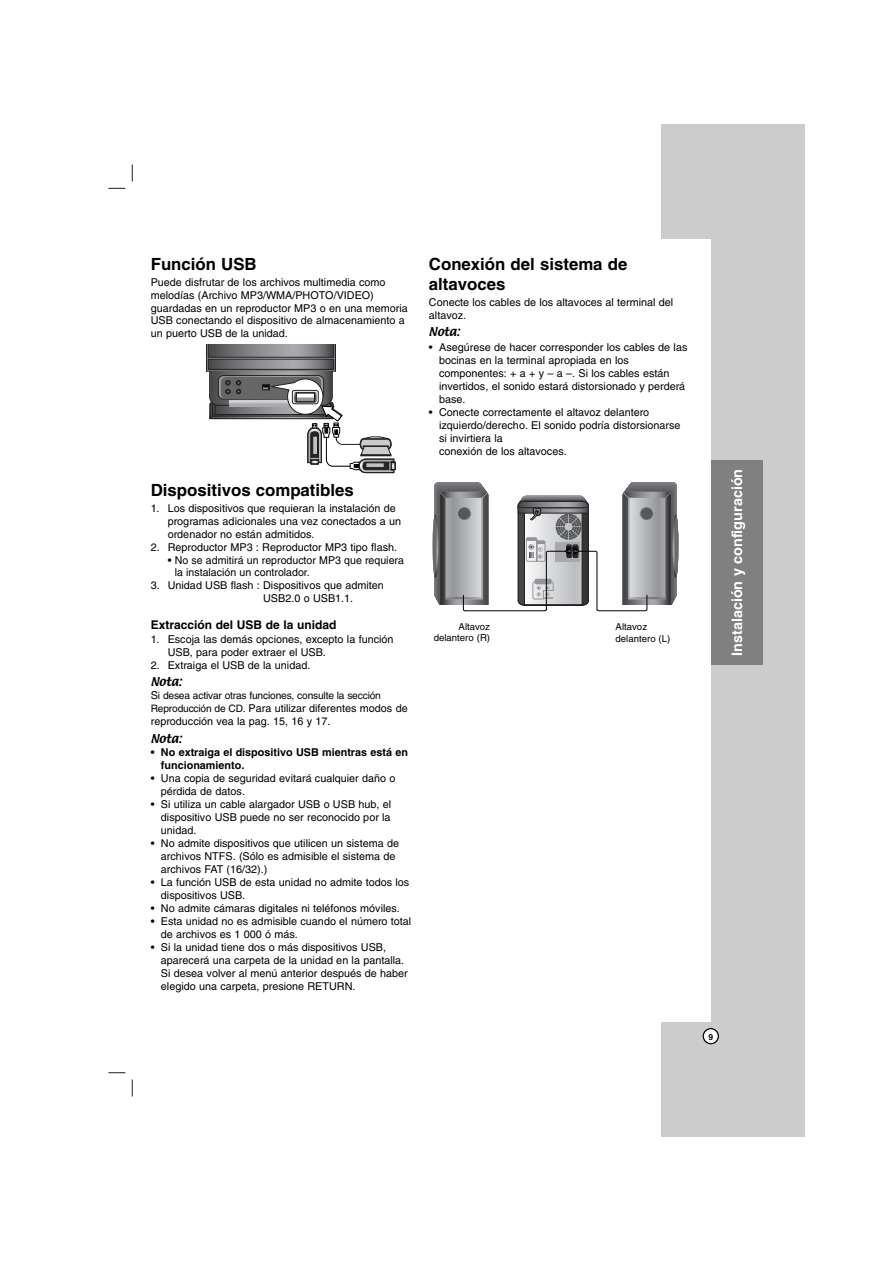
<style>
.page{position:relative;width:893px;height:1263px;background:#fff}
.page>*{position:absolute;margin:0;border:0;box-sizing:border-box;transform-origin:0 0}
.t1{font:700 16.8px/20.1px "Helvetica";color:#000}
.t2{font:700 14.4px "Helvetica";color:#fff}
.t3{font:700 12px "Helvetica";color:#000}
.t4{font:10.8px/12.9px "Helvetica";color:#000}
.t5{font:700 10.8px/12.9px "Helvetica";color:#000}
.t6{font:10.8px "Textile";color:#000}
.t7{font:10.2px "Helvetica";letter-spacing:-.015em;color:#000}
.t8{font:9.6px/11.6px "Helvetica";color:#000}
.t9{font:700 8.4px "Helvetica";color:#000}
.s1{font-size:10.8px}
.s2{font-size:10.2px}
</style>
<div class="page">
<svg style="left:132px;top:165px;width:1px;height:17px"></svg>
<svg style="left:132px;top:1080px;width:1px;height:17px"></svg>
<svg style="left:108px;top:188px;width:17px;height:1px"></svg>
<svg style="left:108px;top:1072px;width:17px;height:1px"></svg>
<div style="left:661px;top:124px;width:143px;height:1013px;background:#ccc"></div>
<div style="left:601px;top:239px;width:109px;height:783px;background:#fff"></div>
<svg style="left:702px;top:1028px;width:17px;height:16px"></svg>
<div style="left:710px;top:460px;width:52px;height:205px;background:#808080"></div>
<hr style="left:674px;top:516px;width:4px;height:60px;background:#6b6b6b;border-radius:50%">
<svg style="left:432px;top:516px;width:4px;height:60px"></svg>
<svg style="left:434px;top:482px;width:242px;height:129px"></svg>
<svg style="left:206px;top:344px;width:190px;height:129px"></svg>
<h1 class="t1" style="left:151px;top:255px;width:107px">Función USB</h1>
<p class="t4" style="left:151px;top:276px;width:258px">Puede disfrutar de los archivos multimedia como melodías (Archivo MP3/WMA/PHOTO/VIDEO) guardadas en un reproductor MP3 o en una memoria USB conectando el dispositivo de almacenamiento a un puerto USB de la unidad.</p>
<h1 class="t1" style="left:151px;top:482px;width:205px">Dispositivos compatibles</h1>
<p class="t4" style="left:168px;top:502px;width:235px;text-indent:-17px">1. Los dispositivos que requieran la instalación de programas adicionales una vez conectados a un ordenador no están admitidos.</p>
<p class="t4" style="left:151px;top:541px;width:248px">2. Reproductor MP3 : Reproductor MP3 tipo flash.</p>
<p class="t4" style="left:175px;top:554px;width:231px;text-indent:-7px">• No se admitirá un reproductor MP3 que requiera la instalación un controlador.</p>
<p class="t4" style="left:263px;top:580px;width:122px;text-indent:-112px">3. Unidad USB flash : Dispositivos que admiten<br>USB2.0 o USB1.1.</p>
<p class="t3" style="left:151px;top:621px;width:187px">Extracción del USB de la unidad</p>
<p class="t4" style="left:168px;top:633px;width:227px;text-indent:-17px">1. Escoja las demás opciones, excepto la función<br>USB, para poder extraer el USB.</p>
<p class="t4" style="left:151px;top:659px;width:161px">2. Extraiga el USB de la unidad.</p>
<p class="t6" style="left:151px;top:677px;width:32px">Nota:</p>
<p class="t7" style="left:151px;top:692px;width:232px"><span class="s1">S</span>i desea activar otras funciones, consulte la sección</p>
<p class="t4" style="left:151px;top:703px;width:258px"><span class="s2">Reproducción de CD.</span> Para utilizar diferentes modos de reproducción vea la pag. 15, 16 y 17.</p>
<p class="t6" style="left:151px;top:734px;width:32px">Nota:</p>
<p class="t5" style="left:161px;top:747px;width:248px;text-indent:-10px">• No extraiga el dispositivo USB mientras está en funcionamiento.</p>
<p class="t4" style="left:161px;top:773px;width:236px;text-indent:-10px">• Una copia de seguridad evitará cualquier daño o pérdida de datos.</p>
<p class="t4" style="left:161px;top:799px;width:232px;text-align:justify;text-indent:-10px">• Si utiliza un cable alargador USB o USB hub, el dispositivo USB puede no ser reconocido por la unidad.</p>
<p class="t4" style="left:161px;top:838px;width:239px;text-indent:-10px">• No admite dispositivos que utilicen un sistema de archivos NTFS. (Sólo es admisible el sistema de archivos FAT (16/32).)</p>
<p class="t4" style="left:161px;top:877px;width:250px;text-indent:-10px">• La función USB de esta unidad no admite todos los dispositivos USB.</p>
<p class="t4" style="left:151px;top:903px;width:251px">• No admite cámaras digitales ni teléfonos móviles.</p>
<p class="t4" style="left:161px;top:916px;width:252px;text-indent:-10px">• Esta unidad no es admisible cuando el número total de archivos es 1 000 ó más.</p>
<p class="t4" style="left:161px;top:941px;width:248px;text-indent:-10px">• Si la unidad tiene dos o más dispositivos USB, aparecerá una carpeta de la unidad en la pantalla.<br>Si desea volver al menú anterior después de haber elegido una carpeta, presione RETURN.</p>
<h1 class="t1" style="left:429px;top:255px;width:200px">Conexión del sistema de altavoces</h1>
<p class="t4" style="left:429px;top:297px;width:246px">Conecte los cables de los altavoces al terminal del altavoz.</p>
<p class="t6" style="left:429px;top:327px;width:32px">Nota:</p>
<p class="t4" style="left:439px;top:342px;width:250px;text-indent:-10px">• Asegúrese de hacer corresponder los cables de las bocinas en la terminal apropiada en los componentes: + a + y – a –. Si los cables están invertidos, el sonido estará distorsionado y perderá base.</p>
<p class="t4" style="left:439px;top:407px;width:243px;text-indent:-10px">• Conecte correctamente el altavoz delantero izquierdo/derecho. El sonido podría distorsionarse si invirtiera la<br>conexión de los altavoces.</p>
<p class="t8" style="left:434px;top:621px;width:58px;text-align:right">Altavoz delantero (R)</p>
<p class="t8" style="left:615px;top:622px;width:56px">Altavoz delantero (L)</p>
<h2 class="t2" style="left:731px;top:656px;width:189px;rotate:-90deg">Instalación y configuración</h2>
<p class="t9" style="left:708px;top:1034px;width:6px">9</p>
</div>
